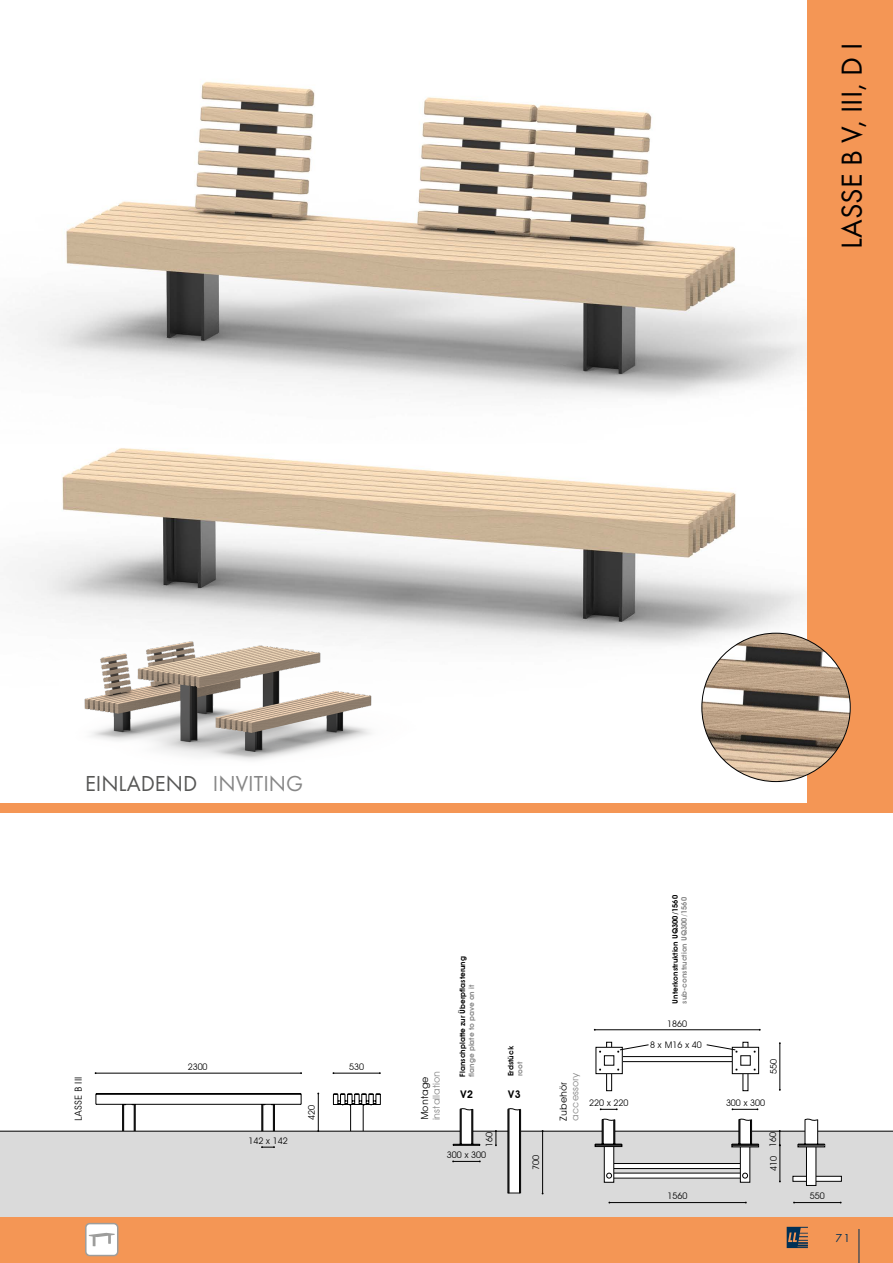
<style>
.page{position:relative;width:893px;height:1263px;background:#fff}
.page>*{position:absolute;margin:0;border:0;box-sizing:border-box;transform-origin:0 0}
.t1{font:30px "Futura PT";letter-spacing:.01em;color:#000}
.t2{font:22.5px "Futura PT";color:#575756}
.t3{font:12px "Futura PT";color:#003056}
.t4{font:600 10.5px "Avant Garde";color:#000}
.t5{font:9.75px "Avant Garde";color:#000}
.t6{font:9.75px "Avant Garde";color:#878787}
.t7{font:9px "Avant Garde";color:#000}
.t8{font:600 7.5px "Avant Garde";color:#000}
.t9{font:600 7.5px "Avant Garde";color:#878787}
.s1{color:#878787}
</style>
<div class="page">
<div style="left:0;top:1216px;width:893px;height:47px;background:#f49655"></div>
<div style="left:0;top:803px;width:893px;height:9px;background:#f49655"></div>
<img style="left:9px;top:75px;width:799px;height:369px">
<img style="left:15px;top:444px;width:793px;height:309px">
<div style="left:808px;top:0;width:85px;height:812px;background:#f49655"></div>
<div style="left:0;top:1131px;width:893px;height:85px;background:#dadada"></div>
<hr style="left:0;top:1131px;width:893px;height:1px;background:#000">
<img style="left:15px;top:605px;width:424px;height:155px">
<div style="left:793px;top:1176px;width:48px;height:5px;background:#fff"></div>
<div style="left:793px;top:1176px;width:49px;height:5px;border:1px solid #000"></div>
<div style="left:806px;top:1146px;width:10px;height:39px;background:#fff"></div>
<div style="left:806px;top:1145px;width:10px;height:41px;border:1px solid #000"></div>
<hr style="left:794px;top:1202px;width:47px;height:1px;background:#000">
<hr style="left:609px;top:1202px;width:137px;height:1px;background:#000">
<hr style="left:780px;top:1145px;width:1px;height:36px;background:#000">
<div style="left:613px;top:1056px;width:128px;height:6px;border:1px solid #000"></div>
<div style="left:606px;top:1042px;width:6px;height:49px;border:1px solid #000"></div>
<div style="left:596px;top:1047px;width:26px;height:27px;background:#fff"></div>
<div style="left:596px;top:1047px;width:26px;height:27px;border:1px solid #000"></div>
<svg style="left:732px;top:1047px;width:27px;height:27px"></svg>
<div style="left:732px;top:1047px;width:27px;height:27px;border:1px solid #000"></div>
<div style="left:604px;top:1055px;width:10px;height:10px;border:1px solid #000"></div>
<svg style="left:732px;top:1108px;width:26px;height:2px"></svg>
<hr style="left:780px;top:1043px;width:1px;height:47px;background:#000">
<hr style="left:595px;top:1029px;width:165px;height:1px;background:#000">
<svg style="left:617px;top:1044px;width:32px;height:8px"></svg>
<svg style="left:706px;top:1044px;width:31px;height:8px"></svg>
<svg style="left:779px;top:1130px;width:2px;height:16px"></svg>
<svg style="left:600px;top:1108px;width:18px;height:2px"></svg>
<div style="left:613px;top:1163px;width:128px;height:5px;background:#fff"></div>
<div style="left:613px;top:1163px;width:128px;height:6px;border:1px solid #000"></div>
<div style="left:604px;top:1146px;width:10px;height:36px;background:#fff"></div>
<div style="left:604px;top:1146px;width:10px;height:36px;border:1px solid #000"></div>
<svg style="left:595px;top:1118px;width:28px;height:28px"></svg>
<div style="left:595px;top:1145px;width:27px;height:2px;border:1px solid #000"></div>
<div style="left:740px;top:1145px;width:10px;height:37px;background:#fff"></div>
<div style="left:740px;top:1144px;width:10px;height:38px;border:1px solid #000"></div>
<svg style="left:606px;top:1173px;width:142px;height:5px"></svg>
<svg style="left:732px;top:1118px;width:27px;height:27px"></svg>
<div style="left:732px;top:1145px;width:27px;height:2px;border:1px solid #000"></div>
<svg style="left:798px;top:1118px;width:27px;height:28px"></svg>
<hr style="left:542px;top:1131px;width:1px;height:62px;background:#000">
<div style="left:508px;top:1104px;width:13px;height:89px;background:#fff"></div>
<hr style="left:508px;top:1109px;width:1px;height:84px;background:#000">
<hr style="left:509px;top:1109px;width:1px;height:84px;background:#000">
<hr style="left:519px;top:1110px;width:1px;height:83px;background:#000">
<hr style="left:520px;top:1109px;width:1px;height:84px;background:#000">
<svg style="left:508px;top:1193px;width:12px;height:1px"></svg>
<svg style="left:507px;top:1108px;width:14px;height:3px"></svg>
<svg style="left:495px;top:1130px;width:2px;height:16px"></svg>
<svg style="left:452px;top:1160px;width:29px;height:2px"></svg>
<div style="left:460px;top:1111px;width:13px;height:34px;background:#fff"></div>
<svg style="left:453px;top:1144px;width:28px;height:2px"></svg>
<hr style="left:460px;top:1109px;width:1px;height:35px;background:#000">
<hr style="left:461px;top:1109px;width:1px;height:35px;background:#000">
<hr style="left:471px;top:1109px;width:1px;height:35px;background:#000">
<hr style="left:473px;top:1109px;width:1px;height:35px;background:#000">
<svg style="left:460px;top:1108px;width:13px;height:3px"></svg>
<hr style="left:96px;top:1073px;width:205px;height:1px;background:#000">
<hr style="left:333px;top:1073px;width:47px;height:1px;background:#000">
<hr style="left:318px;top:1093px;width:1px;height:38px;background:#000">
<hr style="left:96px;top:1094px;width:205px;height:1px;background:#000">
<hr style="left:96px;top:1093px;width:205px;height:1px;background:#000">
<svg style="left:122px;top:1105px;width:4px;height:26px"></svg>
<svg style="left:132px;top:1105px;width:4px;height:26px"></svg>
<hr style="left:96px;top:1104px;width:205px;height:1px;background:#000">
<svg style="left:262px;top:1105px;width:3px;height:26px"></svg>
<svg style="left:271px;top:1105px;width:4px;height:26px"></svg>
<svg style="left:261px;top:1146px;width:14px;height:2px"></svg>
<svg style="left:333px;top:1093px;width:48px;height:38px"></svg>
<div style="left:86px;top:1223px;width:32px;height:32px;background:#fff;border-radius:4px"></div>
<div style="left:85px;top:1223px;width:33px;height:33px;border:2px solid #9d9d9c;border-radius:4px"></div>
<svg style="left:89px;top:1233px;width:26px;height:13px"></svg>
<hr style="left:859px;top:1229px;width:1px;height:34px;background:#003056">
<svg style="left:787px;top:1227px;width:21px;height:21px"></svg>
<img style="left:702px;top:633px;width:148px;height:148px;border-radius:74px">
<h1 class="t1" style="left:834px;top:249px;width:207px;rotate:-90deg">LASSE B V, III, D I</h1>
<h2 class="t2" style="left:85px;top:770px;width:220px">EINLADEND <span class="s1">INVITING</span></h2>
<p class="t5" style="left:72px;top:1121px;width:46px;rotate:-90deg">LASSE B III</p>
<p class="t7" style="left:188px;top:1061px;width:21px">2300</p>
<p class="t7" style="left:349px;top:1061px;width:16px">530</p>
<p class="t7" style="left:306px;top:1120px;width:16px;rotate:-90deg">420</p>
<p class="t7" style="left:249px;top:1135px;width:41px">142 x 142</p>
<p class="t5" style="left:419px;top:1120px;width:46px;rotate:-90deg">Montage</p>
<p class="t6" style="left:430px;top:1120px;width:51px;rotate:-90deg">installation</p>
<p class="t8" style="left:458px;top:1076px;width:122px;rotate:-90deg">Flanschplatte zur Überpflasterung</p>
<p class="t9" style="left:467px;top:1076px;width:93px;rotate:-90deg">flange plate to pave on it</p>
<p class="t8" style="left:506px;top:1076px;width:32px;rotate:-90deg">Erdstück</p>
<p class="t9" style="left:515px;top:1076px;width:16px;rotate:-90deg">root</p>
<p class="t4" style="left:460px;top:1088px;width:15px">V2</p>
<p class="t4" style="left:507px;top:1088px;width:15px">V3</p>
<p class="t7" style="left:484px;top:1147px;width:16px;rotate:-90deg">160</p>
<p class="t7" style="left:447px;top:1149px;width:41px">300 x 300</p>
<p class="t7" style="left:530px;top:1170px;width:16px;rotate:-90deg">700</p>
<p class="t5" style="left:557px;top:1120px;width:40px;rotate:-90deg">Zubehör</p>
<p class="t6" style="left:569px;top:1120px;width:49px;rotate:-90deg">accessory</p>
<p class="t7" style="left:589px;top:1097px;width:41px">220 x 220</p>
<p class="t8" style="left:671px;top:1004px;width:110px;rotate:-90deg">Unterkonstruktion UQ300/1560</p>
<p class="t9" style="left:680px;top:1004px;width:108px;rotate:-90deg">sub-construction UQ300/1560</p>
<p class="t7" style="left:650px;top:1039px;width:53px">8 x M16 x 40</p>
<p class="t7" style="left:667px;top:1018px;width:21px">1860</p>
<p class="t7" style="left:667px;top:1191px;width:21px">1560</p>
<p class="t7" style="left:768px;top:1074px;width:16px;rotate:-90deg">550</p>
<p class="t7" style="left:726px;top:1097px;width:41px">300 x 300</p>
<p class="t7" style="left:768px;top:1147px;width:16px;rotate:-90deg">160</p>
<p class="t7" style="left:768px;top:1171px;width:16px;rotate:-90deg">410</p>
<p class="t7" style="left:810px;top:1191px;width:16px">550</p>
<h3 class="t3" style="left:835px;top:1230px;width:16px">71</h3>
</div>
